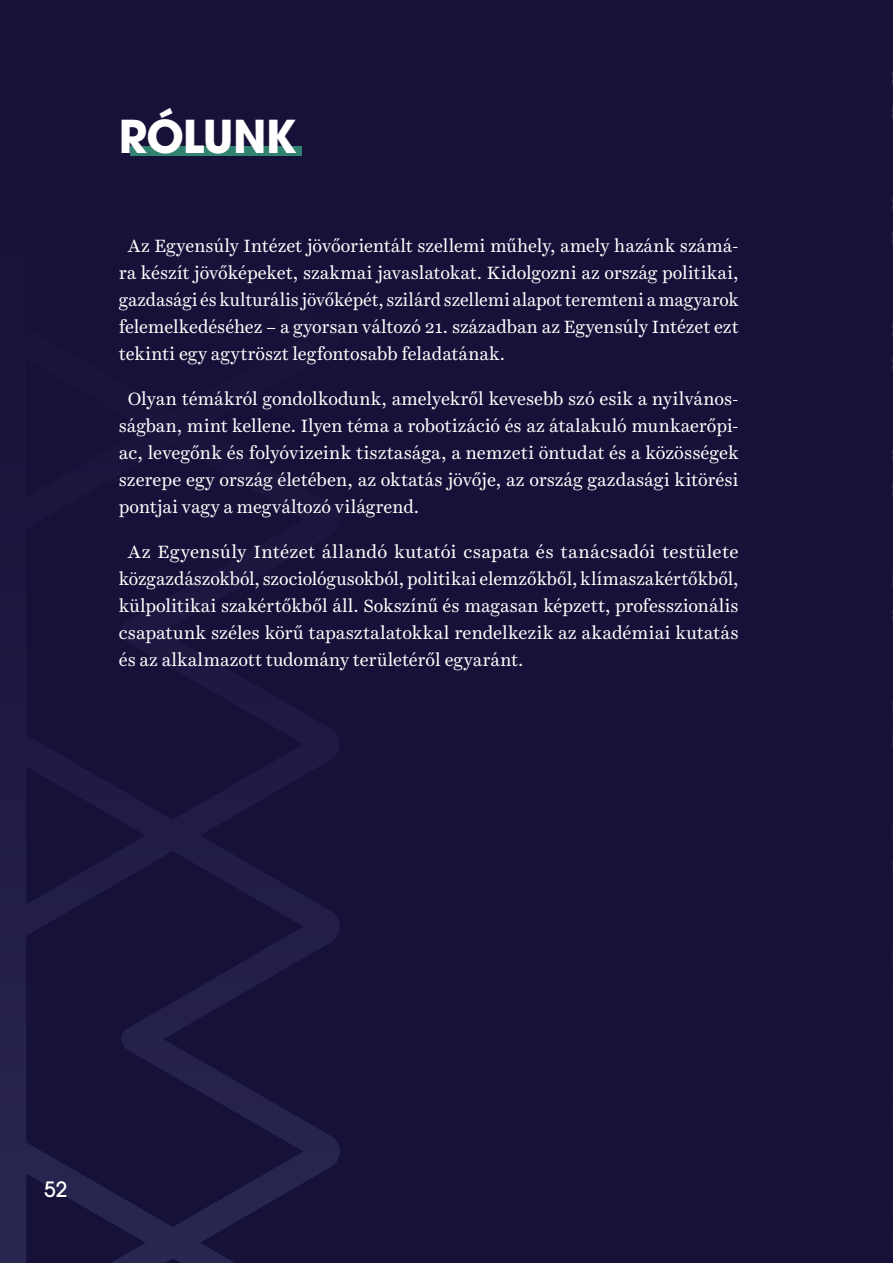
<style>
.page{position:relative;width:893px;height:1263px;background:#fff}
.page>*{position:absolute;margin:0;border:0;box-sizing:border-box;transform-origin:0 0}
.t1{font:700 45px "ITC Avant Garde Pro";letter-spacing:-.025em;color:#fff}
.t2{font:500 21px "ITC Avant Garde Pro";color:#fff}
.t3{font:18px/27px "Harriet Text";color:#fff;text-align:justify}
</style>
<div class="page">
<div style="left:0;top:0;width:892px;height:1263px;background:#161138"></div>
<svg style="left:0;top:146px;width:340px;height:1117px"></svg>
<div style="left:131px;top:147px;width:171px;height:9px;background:#328272"></div>
<svg style="left:892px;top:0;width:1px;height:1263px"></svg>
<h1 class="t1" style="left:119px;top:106px;width:179px">RÓLUNK</h1>
<p class="t3" style="left:119px;top:232px;width:621px;text-indent:9px">Az Egyensúly Intézet jövőorientált szellemi műhely, amely hazánk számá&shy;ra készít jövőképeket, szakmai javaslatokat. Kidolgozni az ország politikai, gazdasági és kulturális jövőképét, szilárd szellemi alapot teremteni a magyarok felemelkedéséhez – a gyorsan változó 21. században az Egyensúly Intézet ezt tekinti egy agytröszt legfontosabb feladatának.</p>
<p class="t3" style="left:119px;top:385px;width:621px;text-indent:9px">Olyan témákról gondolkodunk, amelyekről kevesebb szó esik a nyilvános&shy;ságban, mint kellene. Ilyen téma a robotizáció és az átalakuló munkaerőpi&shy;ac, levegőnk és folyóvizeink tisztasága, a nemzeti öntudat és a közösségek szerepe egy ország életében, az oktatás jövője, az ország gazdasági kitörési pontjai vagy a megváltozó világrend.</p>
<p class="t3" style="left:119px;top:538px;width:621px;text-indent:9px">Az Egyensúly Intézet állandó kutatói csapata és tanácsadói testülete közgazdászokból, szociológusokból, politikai elemzőkből, klímaszakértőkből, külpolitikai szakértőkből áll. Sokszínű és magasan képzett, professzionális csapatunk széles körű tapasztalatokkal rendelkezik az akadémiai kutatás és az alkalmazott tudomány területéről egyaránt.</p>
<p class="t2" style="left:44px;top:1176px;width:25px">52</p>
</div>
